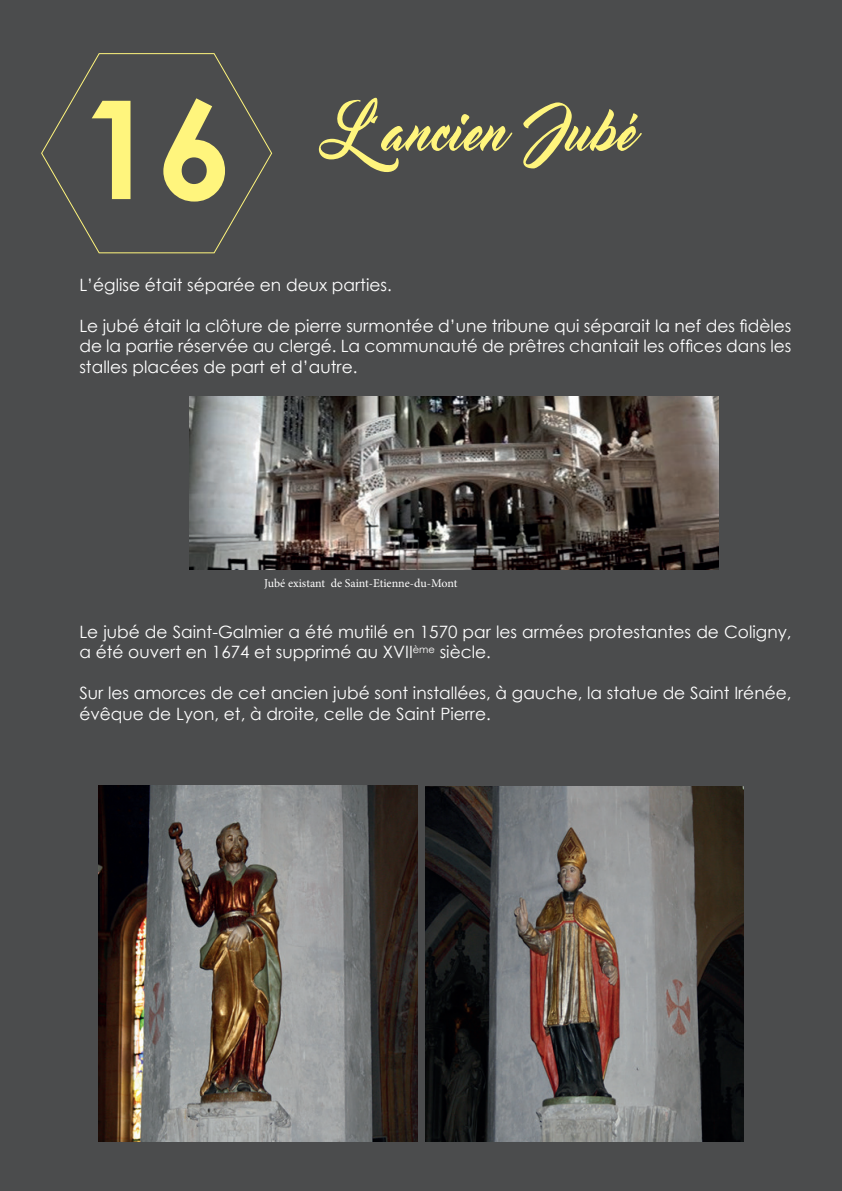
<style>
.page{position:relative;width:842px;height:1191px;background:#4b4c4d}
.page>*{position:absolute;margin:0;border:0;box-sizing:border-box;transform-origin:0 0}
.t1{font:700 136.8px "Century Gothic";color:#fff57d}
.t2{font:50px "Master Of Break";color:#fff57d}
.t3{font:17px/20.4px "Century Gothic";color:#fff}
.t4{font:12px "Minion Pro";letter-spacing:-.005em;color:#fff}
</style>
<div class="page">
<div style="left:41px;top:52px;width:232px;height:202px;background:#4b4c4d"></div>
<img style="left:190px;top:396px;width:528px;height:173px">
<img style="left:426px;top:786px;width:317px;height:355px">
<img style="left:98px;top:785px;width:320px;height:356px">
<h1 class="t1" style="left:80px;top:46px;width:155px">16</h1>
<h2 class="t2" style="left:332px;top:104px;width:303px">L’ancien Jubé</h2>
<p class="t3" style="left:79px;top:274px;width:314px">L’église était séparée en deux parties.</p>
<p class="t3" style="left:79px;top:315px;width:714px;text-align:justify">Le jubé était la clôture de pierre surmontée d’une tribune qui séparait la nef des fidèles de la partie réservée au clergé. La communauté de prêtres chantait les offices dans les stalles placées de part et d’autre.</p>
<p class="t4" style="left:264px;top:575px;width:195px">Jubé existant de Saint-Etienne-du-Mont</p>
<p class="t3" style="left:79px;top:621px;width:714px">Le jubé de Saint-Galmier a été mutilé en 1570 par les armées protestantes de Coligny, a été ouvert en 1674 et supprimé au XVII<sup>ème</sup> siècle.</p>
<p class="t3" style="left:79px;top:682px;width:714px">Sur les amorces de cet ancien jubé sont installées, à gauche, la statue de Saint Irénée, évêque de Lyon, et, à droite, celle de Saint Pierre.</p>
</div>
